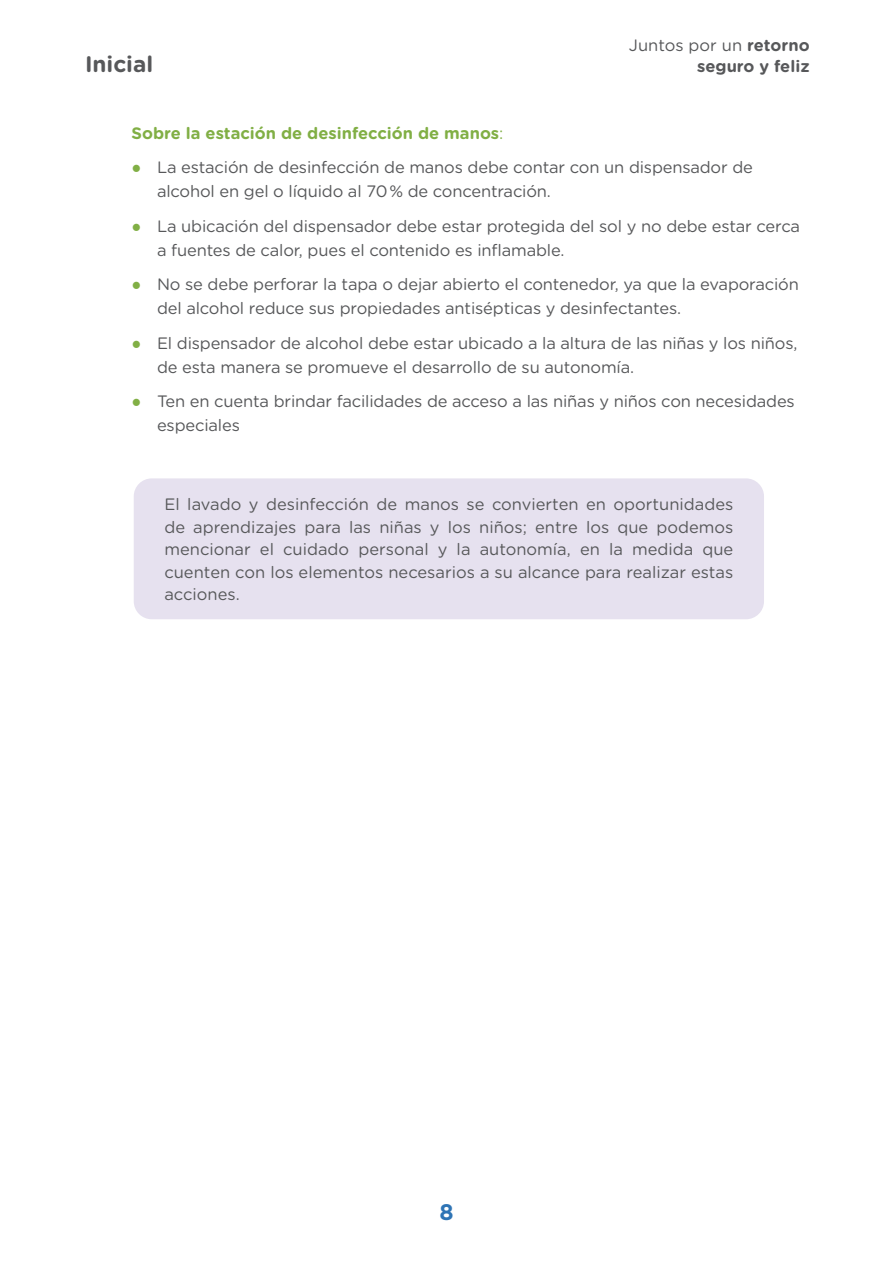
<style>
.page{position:relative;width:893px;height:1263px;background:#fff}
.page>*{position:absolute;margin:0;border:0;box-sizing:border-box;transform-origin:0 0}
.t1{font:700 22.5px "Gotham Rounded";color:#57585a}
.t2{font:700 22.5px "Gotham Rounded";color:#2e74b5}
.Cuerpo_de_Texto_just{font:16.5px/24px "Gotham Rounded";letter-spacing:-.01em;color:#57585a}
.Cuerpo_de_Texto_just-2{font:700 16.5px "Gotham Rounded";color:#81af45}
.t3{font:700 16.5px "Gotham Rounded";color:#57585a}
.s1{font-weight:700}
.s2{font-weight:400}
.s3{font-family:"Calibri";font-weight:700;color:#81af45}
</style>
<div class="page">
<div style="left:134px;top:478px;width:630px;height:141px;background:#e6e1ef;border-radius:18px"></div>
<p class="Cuerpo_de_Texto_just" style="left:629px;top:33px;width:182px">Juntos por un <span class="s1">retorno</span></p>
<h1 class="t1" style="left:85px;top:48px;width:70px">Inicial</h1>
<p class="t3" style="left:697px;top:54px;width:114px">seguro y feliz</p>
<p class="Cuerpo_de_Texto_just-2" style="left:132px;top:121px;width:373px">Sobre la estación de desinfección de manos<span class="s2">:</span></p>
<p class="Cuerpo_de_Texto_just" style="left:157px;top:155px;width:597px;text-indent:-26px"><span class="s3">●</span> La estación de desinfección de manos debe contar con un dispensador de alcohol en gel o líquido al 70 % de concentración.</p>
<p class="Cuerpo_de_Texto_just" style="left:157px;top:213px;width:645px;text-indent:-26px"><span class="s3">●</span> La ubicación del dispensador debe estar protegida del sol y no debe estar cerca a fuentes de calor, pues el contenido es inflamable.</p>
<p class="Cuerpo_de_Texto_just" style="left:157px;top:272px;width:643px;text-indent:-26px"><span class="s3">●</span> No se debe perforar la tapa o dejar abierto el contenedor, ya que la evaporación del alcohol reduce sus propiedades antisépticas y desinfectantes.</p>
<p class="Cuerpo_de_Texto_just" style="left:157px;top:330px;width:642px;text-indent:-26px"><span class="s3">●</span> El dispensador de alcohol debe estar ubicado a la altura de las niñas y los niños, de esta manera se promueve el desarrollo de su autonomía.</p>
<p class="Cuerpo_de_Texto_just" style="left:157px;top:389px;width:639px;text-indent:-26px"><span class="s3">●</span> Ten en cuenta brindar facilidades de acceso a las niñas y niños con necesidades especiales</p>
<p class="Cuerpo_de_Texto_just" style="left:164px;top:493px;width:570px;line-height:22.5px;text-align:justify">El lavado y desinfección de manos se convierten en oportunidades de aprendizajes para las niñas y los niños; entre los que podemos mencionar el cuidado personal y la autonomía, en la medida que cuenten con los elementos necesarios a su alcance para realizar estas acciones.</p>
<h1 class="t2" style="left:439px;top:1195px;width:16px">8</h1>
</div>
